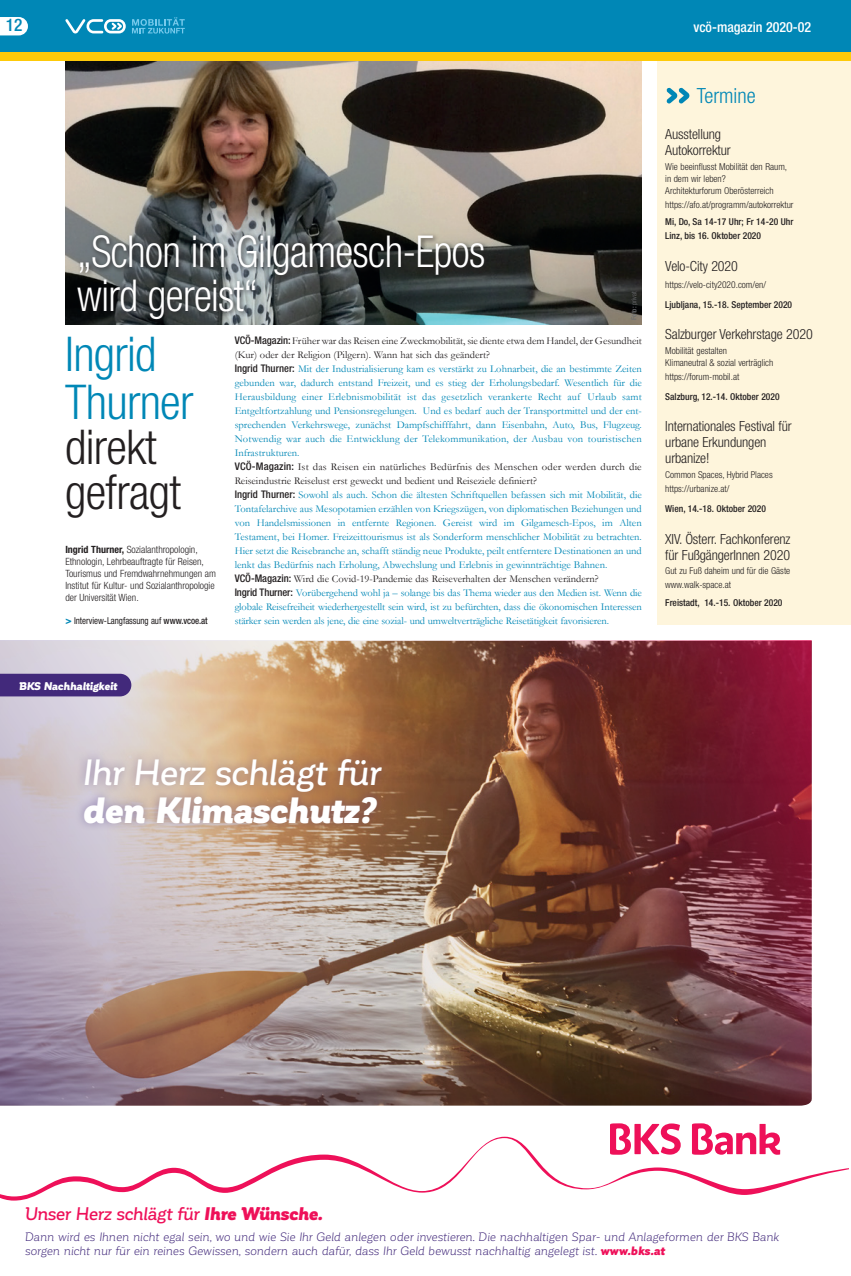
<style>
.page{position:relative;width:851px;height:1276px;background:#fff}
.page>*{position:absolute;margin:0;border:0;box-sizing:border-box;transform-origin:0 0}
.t1{font:300 condensed 48px/48px "Helvetica Neue LT Std";letter-spacing:-.015em;color:#0087b6}
.t2{font:300 condensed 48px/45px "Helvetica Neue LT Std";letter-spacing:-.015em;color:#231f20}
.t3{font:300 condensed 44px/44px "Helvetica Neue LT Std";letter-spacing:-.015em;color:#fff;scale:.95 1}
.t4{font:italic 500 36px "Corporative";letter-spacing:-.025em;color:#fff}
.t5{font:italic 900 36px "Corporative";letter-spacing:-.025em;color:#fff}
.t6{font:300 condensed 20.9px "Helvetica Neue LT Std";color:#0087b6}
.t7{font:italic 500 18px "Corporative";letter-spacing:-.025em;color:#ee1059}
.t8{font:500 condensed 17.3px "Helvetica Neue LT Std";color:#0087b6}
.t9{font:300 condensed 14px/16px "Helvetica Neue LT Std";letter-spacing:-.01em;color:#231f20}
.t10{font:500 condensed 14px "Helvetica Neue LT Std";color:#fff}
.t11{font:italic 12px/14px "Corporative";letter-spacing:-.01em;color:#42297b}
.t12{font:italic 900 11px "Corporative";letter-spacing:-.02em;color:#fff}
.t13{font:10.5px/14px "Garamond";color:#0087b6}
.t14{font:300 condensed 10px/12px "Helvetica Neue LT Std";color:#231f20}
.t15{font:300 condensed 9.5px/12px "Helvetica Neue LT Std";color:#231f20}
.t16{font:500 condensed 9.5px/13.9px "Helvetica Neue LT Std";color:#231f20}
.t17{font:condensed 9.5px "Helvetica Neue LT Std";letter-spacing:-.005em;color:#231f20;scale:.94 1}
.t18{font:300 condensed 7px "Helvetica Neue LT Std";color:#6c6d70}
.s1{font-family:"Helvetica Neue LT Std";font-weight:500;font-stretch:condensed;color:#231f20}
.s2{color:#231f20}
.s3{font-weight:500}
.s4{font-weight:700}
.s5{font-weight:700;font-size:10.5px;color:#0087b6}
.s6{font-weight:900}
.s7{font-weight:900;color:#ee1059}
</style>
<div class="page">
<div style="left:0;top:0;width:850px;height:53px;background:#0087b6"></div>
<div style="left:0;top:53px;width:850px;height:8px;background:#feca0a"></div>
<svg style="left:65px;top:19px;width:61px;height:14px"></svg>
<svg style="left:132px;top:17px;width:53px;height:17px"></svg>
<svg style="left:0;top:17px;width:28px;height:18px"></svg>
<img style="left:65px;top:61px;width:576px;height:263px">
<div style="left:75px;top:232px;width:415px;height:93px;background:#231f20;opacity:.75"></div>
<div style="left:657px;top:61px;width:193px;height:564px;background:#fef5dc"></div>
<svg style="left:666px;top:88px;width:23px;height:15px"></svg>
<svg style="left:0;top:1136px;width:848px;height:64px"></svg>
<svg style="left:610px;top:1123px;width:170px;height:31px"></svg>
<img style="left:0;top:641px;width:812px;height:464px">
<div style="left:75px;top:749px;width:315px;height:83px;background:#42297b;opacity:.39"></div>
<div style="left:0;top:674px;width:131px;height:22px;background:#42297b"></div>
<h3 class="t8" style="left:6px;top:14px;width:18px">12</h3>
<h3 class="t10" style="left:779px;top:19px;width:15px">19</h3>
<h3 class="t10" style="left:693px;top:19px;width:119px">vcö-magazin 2020-02</h3>
<h2 class="t3" style="left:77px;top:229px;width:431px">„Schon im Gilgamesch-Epos wird gereist“</h2>
<p class="t13" style="left:235px;top:333px;width:408px"><span class="s1">VCÖ-Magazin:</span> <span class="s2">Früher war das Reisen eine Zweckmobilität, sie diente etwa dem Handel, der Gesundheit (Kur) oder der Religion (Pilgern). Wann hat sich das geändert?<br></span><span class="s1">Ingrid Thurner:</span> Mit der Industrialisierung kam es verstärkt zu Lohnarbeit, die an bestimmte Zeiten gebunden war, dadurch entstand Freizeit, und es stieg der Erholungsbedarf. Wesentlich für die Herausbildung einer Erlebnismobilität ist das gesetzlich verankerte Recht auf Urlaub samt Entgeltfortzahlung und Pensionsregelungen. Und es bedarf auch der Transportmittel und der ent&shy;sprechenden Verkehrswege, zunächst Dampfschifffahrt, dann Eisenbahn, Auto, Bus, Flugzeug.<br>Notwendig war auch die Entwicklung der Telekommunikation, der Ausbau von touristischen Infrastrukturen.<br><span class="s1">VCÖ-Magazin:</span> <span class="s2">Ist das Reisen ein natürliches Bedürfnis des Menschen oder werden durch die Reiseindustrie Reiselust erst geweckt und bedient und Reiseziele definiert?<br></span><span class="s1">Ingrid Thurner:</span> Sowohl als auch. Schon die ältesten Schriftquellen befassen sich mit Mobilität, die Tontafelarchive aus Mesopotamien erzählen von Kriegszügen, von diplomatischen Beziehungen und von Handelsmissionen in entfernte Regionen. Gereist wird im Gilgamesch-Epos, im Alten Testament, bei Homer. Freizeittourismus ist als Sonderform menschlicher Mobilität zu betrachten.<br>Hier setzt die Reisebranche an, schafft ständig neue Produkte, peilt entferntere Destinationen an und lenkt das Bedürfnis nach Erholung, Abwechslung und Erlebnis in gewinnträchtige Bahnen.<br><span class="s1">VCÖ-Magazin:</span> <span class="s2">Wird die Covid-19-Pandemie das Reiseverhalten der Menschen verändern?<br></span><span class="s1">Ingrid Thurner:</span> Vorübergehend wohl ja – solange bis das Thema wieder aus den Medien ist. Wenn die globale Reisefreiheit wiederhergestellt sein wird, ist zu befürchten, dass die ökonomischen Interessen stärker sein werden als jene, die eine sozial- und umweltverträgliche Reisetätigkeit favorisieren.</p>
<p class="t18" style="left:630px;top:320px;width:30px;rotate:-90deg"><span class="s3">Foto:</span> privat</p>
<h1 class="t1" style="left:65px;top:329px;width:130px">Ingrid<br>Thurner</h1>
<h1 class="t2" style="left:65px;top:424px;width:117px">direkt gefragt</h1>
<p class="t14" style="left:65px;top:543px;width:152px"><span class="s4">Ingrid Thurner,</span> Sozialanthropologin, Ethnologin, Lehrbeauftragte für Reisen, Tourismus und Fremdwahrnehmungen am Institut für Kultur- und Sozialanthropologie der Universität Wien.</p>
<p class="t17" style="left:65px;top:615px;width:153px"><span class="s5">&gt;</span> Interview-Langfassung auf <span class="s3">www.vcoe.at</span></p>
<p class="t12" style="left:19px;top:679px;width:100px">BKS Nachhaltigkeit</p>
<h3 class="t6" style="left:696px;top:84px;width:60px">Termine</h3>
<h3 class="t9" style="left:665px;top:126px;width:67px">Ausstellung<br>Autokorrektur</h3>
<p class="t15" style="left:665px;top:160px;width:123px">Wie beeinflusst Mobilität den Raum, in dem wir leben?<br>Architekturforum Oberösterreich</p>
<p class="t15" style="left:665px;top:198px;width:130px">https://afo.at/programm/autokorrektur</p>
<p class="t16" style="left:665px;top:215px;width:130px">Mi, Do, Sa 14-17 Uhr; Fr 14-20 Uhr<br>Linz, bis 16. Oktober 2020</p>
<h3 class="t9" style="left:665px;top:258px;width:74px">Velo-City 2020</h3>
<p class="t15" style="left:665px;top:278px;width:102px">https://velo-city2020.com/en/</p>
<p class="t16" style="left:665px;top:297px;width:128px">Ljubljana, 15.-18. September 2020</p>
<h3 class="t9" style="left:665px;top:326px;width:149px">Salzburger Verkehrstage 2020</h3>
<p class="t15" style="left:665px;top:345px;width:110px">Mobilität gestalten<br>Klimaneutral &amp; sozial verträglich</p>
<p class="t15" style="left:665px;top:371px;width:76px">https://forum-mobil.at</p>
<p class="t16" style="left:665px;top:389px;width:116px">Salzburg, 12.-14. Oktober 2020</p>
<h3 class="t9" style="left:665px;top:418px;width:128px">Internationales Festival für urbane Erkundungen urbanize!</h3>
<p class="t15" style="left:665px;top:468px;width:109px;line-height:13.9px">Common Spaces, Hybrid Places https://urbanize.at/</p>
<p class="t16" style="left:665px;top:501px;width:102px">Wien, 14.-18. Oktober 2020</p>
<h3 class="t9" style="left:665px;top:530px;width:127px">XIV. Österr. Fachkonferenz für FußgängerInnen 2020</h3>
<p class="t15" style="left:665px;top:564px;width:127px;line-height:13.9px">Gut zu Fuß daheim und für die Gäste www.walk-space.at</p>
<p class="t16" style="left:665px;top:595px;width:119px">Freistadt, 14.-15. Oktober 2020</p>
<h3 class="t4" style="left:83px;top:752px;width:300px">Ihr Herz schlägt für</h3>
<h3 class="t5" style="left:83px;top:790px;width:295px">den Klimaschutz?</h3>
<h3 class="t7" style="left:25px;top:1203px;width:299px">Unser Herz schlägt für <span class="s6">Ihre Wünsche.</span></h3>
<p class="t11" style="left:25px;top:1229px;width:755px">Dann wird es Ihnen nicht egal sein, wo und wie Sie Ihr Geld anlegen oder investieren. Die nachhaltigen Spar- und Anlageformen der BKS Bank sorgen nicht nur für ein reines Gewissen, sondern auch dafür, dass Ihr Geld bewusst nachhaltig angelegt ist. <span class="s7">www.bks.at</span></p>
</div>
